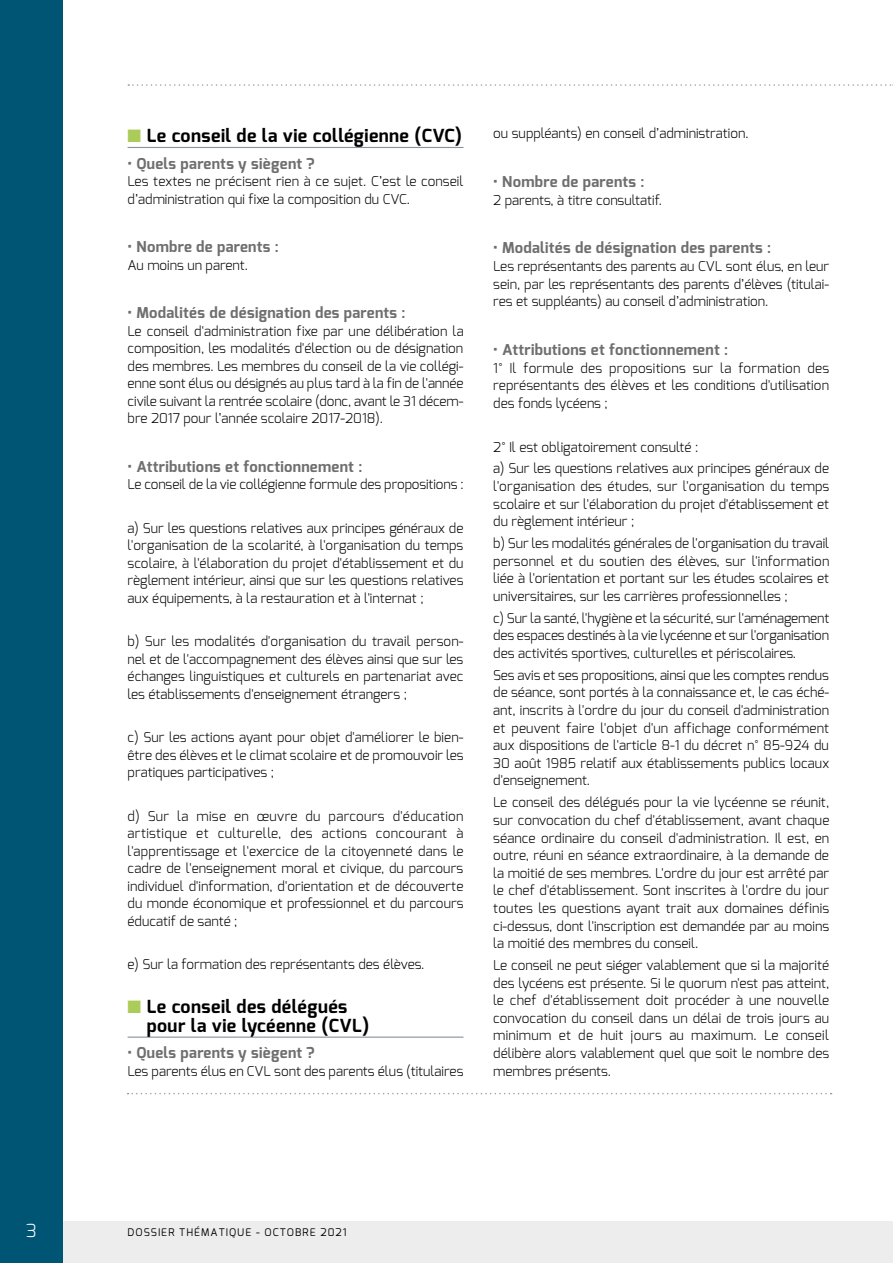
<style>
.page{position:relative;width:893px;height:1263px;background:#fff}
.page>*{position:absolute;margin:0;border:0;box-sizing:border-box;transform-origin:0 0}
.t1{font:700 18px/18.3px "Exo";letter-spacing:.025em;color:#000}
.t2{font:300 18px "Exo";color:#fff}
.t3{font:700 15px "Exo";letter-spacing:.02em;color:#706f6f}
.t4{font:300 13.5px/17.5px "Exo";color:#000;text-align:justify}
.t5{font:10.5px "Exo";letter-spacing:.1em;color:#000}
.s1{color:#abcc58}
</style>
<div class="page">
<div style="left:0;top:1221px;width:893px;height:42px;background:#ededed"></div>
<div style="left:0;top:0;width:63px;height:1263px;background:#005575"></div>
<svg style="left:128px;top:84px;width:765px;height:2px"></svg>
<svg style="left:128px;top:1093px;width:704px;height:1px"></svg>
<hr style="left:128px;top:147px;width:335px;height:1px;background:#85959d">
<hr style="left:128px;top:1036px;width:335px;height:2px;background:#85959d">
<h1 class="t1" style="left:128px;top:126px;width:336px"><span class="s1">■</span> Le conseil de la vie collégienne (CVC)</h1>
<p class="t3" style="left:128px;top:154px;width:189px">• Quels parents y siègent ?</p>
<p class="t4" style="left:128px;top:173px;width:337px">Les textes ne précisent rien à ce sujet. C’est le conseil d’administration qui fixe la composition du CVC.</p>
<p class="t3" style="left:128px;top:237px;width:153px">• Nombre de parents :</p>
<p class="t4" style="left:128px;top:256px;width:122px">Au moins un parent.</p>
<p class="t3" style="left:128px;top:303px;width:279px">• Modalités de désignation des parents :</p>
<p class="t4" style="left:128px;top:322px;width:338px">Le conseil d'administration fixe par une délibération la composition, les modalités d'élection ou de désignation des membres. Les membres du conseil de la vie collégi&shy;enne sont élus ou désignés au plus tard à la fin de l'année civile suivant la rentrée scolaire (donc, avant le 31 décem&shy;bre 2017 pour l’année scolaire 2017-2018).</p>
<p class="t3" style="left:128px;top:457px;width:236px">• Attributions et fonctionnement :</p>
<p class="t4" style="left:128px;top:475px;width:338px">Le conseil de la vie collégienne formule des propositions :</p>
<p class="t4" style="left:128px;top:519px;width:338px">a) Sur les questions relatives aux principes généraux de l'organisation de la scolarité, à l'organisation du temps scolaire, à l'élaboration du projet d'établissement et du règlement intérieur, ainsi que sur les questions relatives aux équipements, à la restauration et à l'internat ;</p>
<p class="t4" style="left:128px;top:632px;width:338px">b) Sur les modalités d'organisation du travail person&shy;nel et de l'accompagnement des élèves ainsi que sur les échanges linguistiques et culturels en partenariat avec les établissements d'enseignement étrangers ;</p>
<p class="t4" style="left:128px;top:728px;width:338px">c) Sur les actions ayant pour objet d'améliorer le bien&shy;être des élèves et le climat scolaire et de promouvoir les pratiques participatives ;</p>
<p class="t4" style="left:128px;top:807px;width:338px">d) Sur la mise en œuvre du parcours d'éducation artistique et culturelle, des actions concourant à l'apprentissage et l'exercice de la citoyenneté dans le cadre de l'enseignement moral et civique, du parcours individuel d'information, d'orientation et de découverte du monde économique et professionnel et du parcours éducatif de santé ;</p>
<p class="t4" style="left:128px;top:955px;width:298px">e) Sur la formation des représentants des élèves.</p>
<h1 class="t1" style="left:147px;top:998px;width:224px;text-indent:-19px"><span class="s1">■</span> Le conseil des délégués pour la vie lycéenne (CVL)</h1>
<p class="t3" style="left:128px;top:1043px;width:189px">• Quels parents y siègent ?</p>
<p class="t4" style="left:128px;top:1062px;width:337px">Les parents élus en CVL sont des parents élus (titulaires</p>
<p class="t4" style="left:493px;top:125px;width:257px">ou suppléants) en conseil d’administration.</p>
<p class="t3" style="left:493px;top:172px;width:153px">• Nombre de parents :</p>
<p class="t4" style="left:493px;top:191px;width:170px">2 parents, à titre consultatif.</p>
<p class="t3" style="left:493px;top:238px;width:279px">• Modalités de désignation des parents :</p>
<p class="t4" style="left:493px;top:257px;width:337px">Les représentants des parents au CVL sont élus, en leur sein, par les représentants des parents d’élèves (titulai&shy;res et suppléants) au conseil d’administration.</p>
<p class="t3" style="left:493px;top:340px;width:236px">• Attributions et fonctionnement :</p>
<p class="t4" style="left:493px;top:359px;width:337px">1° Il formule des propositions sur la formation des représentants des élèves et les conditions d'utilisation des fonds lycéens ;</p>
<p class="t4" style="left:493px;top:436px;width:337px;line-height:21.9px">2° Il est obligatoirement consulté :<br>a) Sur les questions relatives aux principes généraux de</p>
<p class="t4" style="left:493px;top:477px;width:338px">l'organisation des études, sur l'organisation du temps scolaire et sur l'élaboration du projet d'établissement et du règlement intérieur ;</p>
<p class="t4" style="left:493px;top:534px;width:338px">b) Sur les modalités générales de l'organisation du travail personnel et du soutien des élèves, sur l'information liée à l'orientation et portant sur les études scolaires et universitaires, sur les carrières professionnelles ;</p>
<p class="t4" style="left:493px;top:609px;width:338px">c) Sur la santé, l'hygiène et la sécurité, sur l'aménagement des espaces destinés à la vie lycéenne et sur l'organisation des activités sportives, culturelles et périscolaires.</p>
<p class="t4" style="left:493px;top:666px;width:337px">Ses avis et ses propositions, ainsi que les comptes rendus de séance, sont portés à la connaissance et, le cas éché&shy;ant, inscrits à l'ordre du jour du conseil d'administration et peuvent faire l'objet d'un affichage conformément aux dispositions de l'article 8-1 du décret n° 85-924 du 30 août 1985 relatif aux établissements publics locaux d'enseignement.</p>
<p class="t4" style="left:493px;top:794px;width:338px">Le conseil des délégués pour la vie lycéenne se réunit, sur convocation du chef d'établissement, avant chaque séance ordinaire du conseil d'administration. Il est, en outre, réuni en séance extraordinaire, à la demande de la moitié de ses membres. L'ordre du jour est arrêté par le chef d'établissement. Sont inscrites à l'ordre du jour toutes les questions ayant trait aux domaines définis ci-dessus, dont l'inscription est demandée par au moins la moitié des membres du conseil.</p>
<p class="t4" style="left:493px;top:956px;width:338px">Le conseil ne peut siéger valablement que si la majorité des lycéens est présente. Si le quorum n'est pas atteint, le chef d'établissement doit procéder à une nouvelle convocation du conseil dans un délai de trois jours au minimum et de huit jours au maximum. Le conseil délibère alors valablement quel que soit le nombre des membres présents.</p>
<h1 class="t2" style="left:26px;top:1218px;width:12px">3</h1>
<p class="t5" style="left:128px;top:1225px;width:221px">DOSSIER THÉMATIQUE - OCTOBRE 2021</p>
</div>
